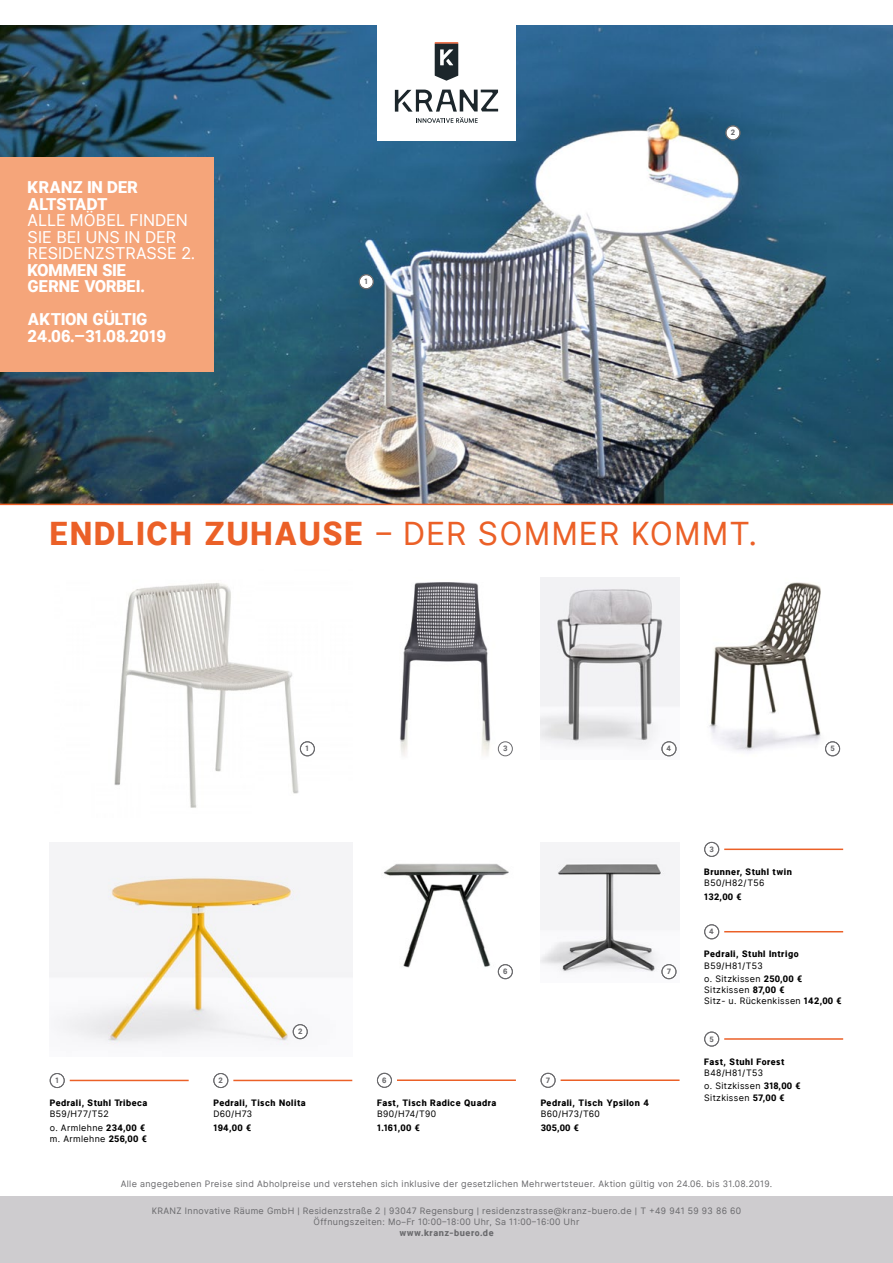
<style>
.page{position:relative;width:893px;height:1263px;background:#fff}
.page>*{position:absolute;margin:0;border:0;box-sizing:border-box;transform-origin:0 0}
.t1{font:32.25px "Inter UI";letter-spacing:.04em;color:#eb6027}
.t2{font:900 16.5px/16.5px "Inter UI";color:#fff}
.t3{font:16.5px/16.5px "Inter UI";color:#fff}
.t4{font:9px/11.1px "Inter UI";letter-spacing:.04em;color:#6b6b6e;text-align:center}
.t5{font:9px/13.6px "Inter UI";letter-spacing:.04em;color:#000}
.t6{font:900 9px "Inter UI";letter-spacing:.06em;color:#000}
.t7{font:900 9px "Inter UI";letter-spacing:.06em;color:#6b6b6e}
.t8{font:900 7.5px "Inter UI";color:#6b6b6e}
.s1{font-weight:900}
</style>
<div class="page">
<img style="left:0;top:25px;width:893px;height:481px">
<img style="left:400px;top:582px;width:113px;height:175px">
<img style="left:541px;top:578px;width:138px;height:179px">
<img style="left:709px;top:582px;width:132px;height:175px">
<img style="left:114px;top:583px;width:201px;height:225px">
<div style="left:300px;top:742px;width:14px;height:14px;background:#fff;border-radius:50%"></div>
<div style="left:300px;top:741px;width:15px;height:15px;border:1px solid #6b6b6e;border-radius:50%"></div>
<div style="left:359px;top:275px;width:14px;height:14px;background:#fff;border-radius:50%"></div>
<div style="left:359px;top:274px;width:15px;height:15px;border:1px solid #6b6b6e;border-radius:50%"></div>
<div style="left:50px;top:1073px;width:15px;height:15px;border:1px solid #6b6b6e;border-radius:50%"></div>
<div style="left:704px;top:924px;width:15px;height:15px;border:1px solid #6b6b6e;border-radius:50%"></div>
<div style="left:704px;top:842px;width:15px;height:15px;border:1px solid #6b6b6e;border-radius:50%"></div>
<div style="left:213px;top:1073px;width:15px;height:15px;border:1px solid #6b6b6e;border-radius:50%"></div>
<div style="left:704px;top:1032px;width:15px;height:14px;border:1px solid #6b6b6e;border-radius:50%"></div>
<div style="left:377px;top:1073px;width:15px;height:15px;border:1px solid #6b6b6e;border-radius:50%"></div>
<div style="left:541px;top:1073px;width:14px;height:15px;border:1px solid #6b6b6e;border-radius:50%"></div>
<img style="left:541px;top:842px;width:138px;height:138px">
<div style="left:662px;top:965px;width:14px;height:14px;background:#fff;border-radius:50%"></div>
<div style="left:662px;top:964px;width:14px;height:15px;border:1px solid #6b6b6e;border-radius:50%"></div>
<img style="left:50px;top:842px;width:302px;height:204px">
<div style="left:293px;top:1025px;width:14px;height:14px;background:#fff;border-radius:50%"></div>
<div style="left:293px;top:1024px;width:15px;height:15px;border:1px solid #6b6b6e;border-radius:50%"></div>
<div style="left:726px;top:126px;width:14px;height:14px;background:#fff;border-radius:50%"></div>
<div style="left:725px;top:125px;width:15px;height:15px;border:1px solid #6b6b6e;border-radius:50%"></div>
<img style="left:383px;top:863px;width:130px;height:117px">
<div style="left:498px;top:965px;width:14px;height:14px;background:#fff;border-radius:50%"></div>
<div style="left:498px;top:964px;width:15px;height:15px;border:1px solid #6b6b6e;border-radius:50%"></div>
<div style="left:826px;top:742px;width:14px;height:14px;background:#fff;border-radius:50%"></div>
<div style="left:825px;top:741px;width:15px;height:15px;border:1px solid #6b6b6e;border-radius:50%"></div>
<div style="left:498px;top:741px;width:15px;height:15px;border:1px solid #6b6b6e;border-radius:50%"></div>
<div style="left:662px;top:742px;width:14px;height:14px;background:#fff;border-radius:50%"></div>
<div style="left:662px;top:741px;width:14px;height:15px;border:1px solid #6b6b6e;border-radius:50%"></div>
<hr style="left:70px;top:1080px;width:119px;height:1px;background:#eb6027">
<hr style="left:724px;top:931px;width:119px;height:1px;background:#eb6027">
<hr style="left:724px;top:848px;width:119px;height:2px;background:#eb6027">
<hr style="left:233px;top:1080px;width:119px;height:1px;background:#eb6027">
<hr style="left:724px;top:1038px;width:119px;height:2px;background:#eb6027">
<hr style="left:397px;top:1079px;width:119px;height:2px;background:#eb6027">
<hr style="left:561px;top:1079px;width:118px;height:2px;background:#eb6027">
<div style="left:0;top:157px;width:213px;height:215px;background:#f5a57a"></div>
<div style="left:0;top:1197px;width:893px;height:66px;background:#cecccf"></div>
<div style="left:377px;top:25px;width:139px;height:115px;background:#fff"></div>
<svg style="left:435px;top:42px;width:23px;height:39px"></svg>
<svg style="left:395px;top:90px;width:103px;height:33px"></svg>
<h2 class="t2" style="left:28px;top:179px;width:112px">KRANZ IN DER<br>ALTSTADT</h2>
<h2 class="t3" style="left:28px;top:211px;width:169px">ALLE MÖBEL FINDEN<br>SIE BEI UNS IN DER<br>RESIDENZSTRASSE 2.</h2>
<h2 class="t2" style="left:28px;top:261px;width:119px">KOMMEN SIE<br>GERNE VORBEI.</h2>
<h2 class="t2" style="left:28px;top:311px;width:140px">AKTION GÜLTIG<br>24.06.–31.08.2019</h2>
<p class="t8" style="left:364px;top:276px;width:5px">1</p>
<p class="t8" style="left:731px;top:128px;width:6px">2</p>
<h1 class="t1" style="left:50px;top:510px;width:709px"><span class="s1">ENDLICH ZUHAUSE</span> – DER SOMMER KOMMT.</h1>
<p class="t8" style="left:306px;top:743px;width:5px">1</p>
<p class="t8" style="left:55px;top:1075px;width:5px">1</p>
<p class="t6" style="left:50px;top:1096px;width:99px">Pedrali, Stuhl Tribeca</p>
<p class="t5" style="left:50px;top:1107px;width:97px">B59/H77/T52<br>o. Armlehne <span class="s1">234,00 €</span></p>
<p class="t5" style="left:50px;top:1131px;width:99px">m. Armlehne <span class="s1">256,00 €</span></p>
<p class="t8" style="left:219px;top:1075px;width:6px">2</p>
<p class="t8" style="left:298px;top:1026px;width:6px">2</p>
<p class="t6" style="left:213px;top:1096px;width:94px">Pedrali, Tisch Nolita</p>
<p class="t5" style="left:213px;top:1107px;width:40px">D60/H73</p>
<p class="t6" style="left:213px;top:1121px;width:39px">194,00 €</p>
<p class="t8" style="left:503px;top:743px;width:6px">3</p>
<p class="t8" style="left:667px;top:743px;width:6px">4</p>
<p class="t8" style="left:830px;top:743px;width:6px">5</p>
<p class="t8" style="left:709px;top:844px;width:6px">3</p>
<p class="t6" style="left:704px;top:865px;width:89px">Brunner, Stuhl twin</p>
<p class="t5" style="left:704px;top:876px;width:62px">B50/H82/T56</p>
<p class="t6" style="left:704px;top:890px;width:39px">132,00 €</p>
<p class="t8" style="left:503px;top:966px;width:6px">6</p>
<p class="t8" style="left:667px;top:966px;width:6px">7</p>
<p class="t8" style="left:382px;top:1075px;width:6px">6</p>
<p class="t8" style="left:546px;top:1075px;width:6px">7</p>
<p class="t6" style="left:377px;top:1096px;width:121px">Fast, Tisch Radice Quadra</p>
<p class="t5" style="left:377px;top:1107px;width:61px">B90/H74/T90</p>
<p class="t6" style="left:377px;top:1121px;width:45px">1.161,00 €</p>
<p class="t6" style="left:541px;top:1096px;width:110px">Pedrali, Tisch Ypsilon 4</p>
<p class="t5" style="left:541px;top:1107px;width:61px">B60/H73/T60</p>
<p class="t6" style="left:541px;top:1121px;width:40px">305,00 €</p>
<p class="t8" style="left:709px;top:926px;width:6px">4</p>
<p class="t6" style="left:704px;top:948px;width:96px">Pedrali, Stuhl Intrigo</p>
<p class="t5" style="left:704px;top:958px;width:100px">B59/H81/T53<br>o. Sitzkissen <span class="s1">250,00 €</span></p>
<p class="t5" style="left:704px;top:984px;width:139px;line-height:11.1px">Sitzkissen <span class="s1">87,00 €<br></span>Sitz- u. Rückenkissen <span class="s1">142,00 €</span></p>
<p class="t8" style="left:709px;top:1034px;width:6px">5</p>
<p class="t6" style="left:704px;top:1055px;width:82px">Fast, Stuhl Forest</p>
<p class="t5" style="left:704px;top:1065px;width:98px">B48/H81/T53<br>o. Sitzkissen <span class="s1">318,00 €</span></p>
<p class="t5" style="left:704px;top:1090px;width:82px">Sitzkissen <span class="s1">57,00 €</span></p>
<p class="t4" style="left:121px;top:1178px;width:653px">Alle angegebenen Preise sind Abholpreise und verstehen sich inklusive der gesetzlichen Mehrwertsteuer. Aktion gültig von 24.06. bis 31.08.2019.</p>
<p class="t4" style="left:152px;top:1205px;width:591px">KRANZ Innovative Räume GmbH | Residenzstraße 2 | 93047 Regensburg | residenzstrasse@kranz-buero.de | T +49 941 59 93 86 60<br>Öffnungszeiten: Mo–Fr 10:00–18:00 Uhr, Sa 11:00–16:00 Uhr</p>
<p class="t7" style="left:399px;top:1227px;width:96px">www.kranz-buero.de</p>
</div>
